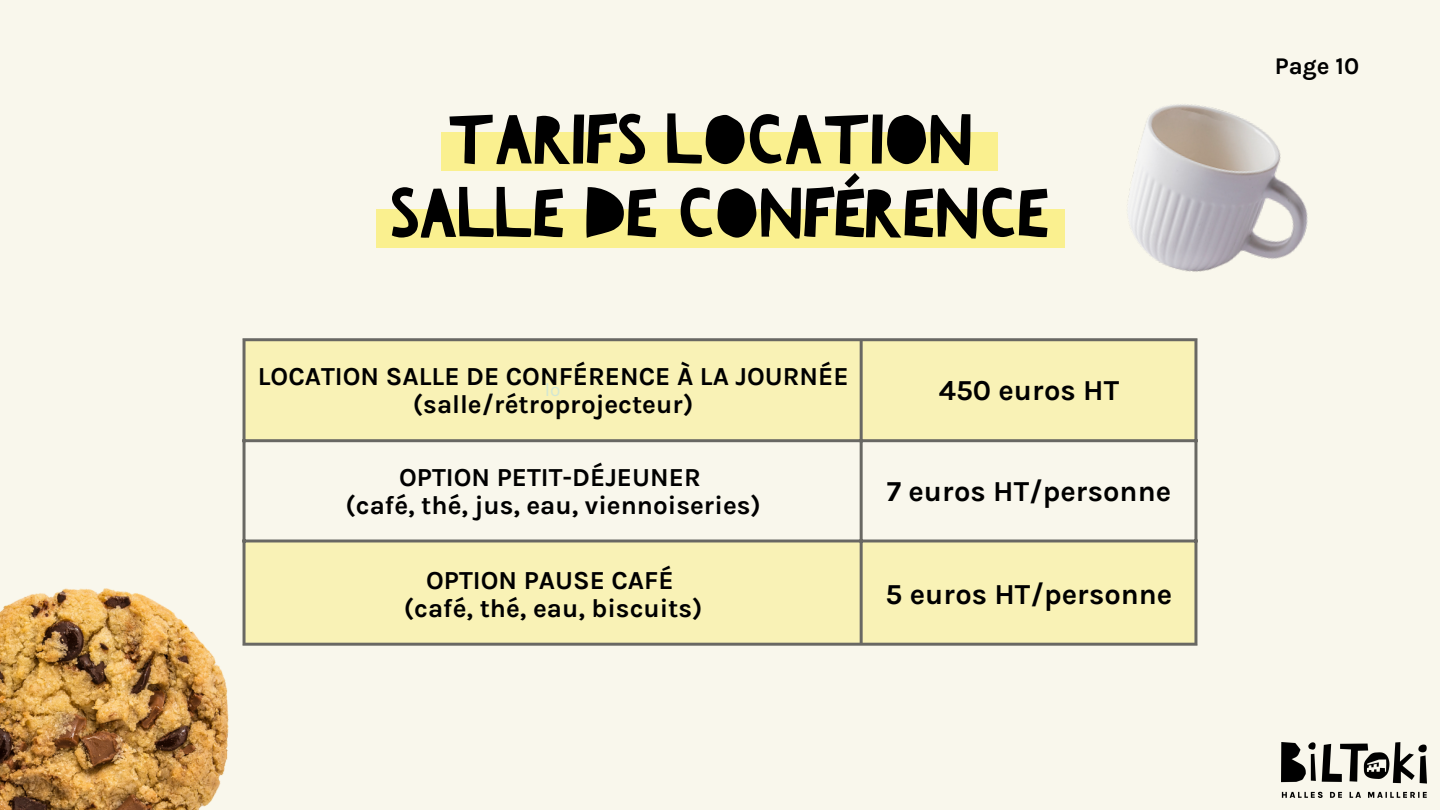
<style>
.page{position:relative;width:1440px;height:810px;background:#f9f7ec}
.page>*{position:absolute;margin:0;border:0;box-sizing:border-box;transform-origin:0 0}
.t1{font:700 71px "Incision";color:#000}
.t2{font:700 29px "Karla";color:#000}
.t3{font:700 26px "Karla";color:#000}
.t4{font:700 24px "Karla";color:#000}
.t5{font:19px "Karla";color:#b7dbc2}
</style>
<div class="page">
<svg style="left:246px;top:341px;width:948px;height:302px;fill:#f9f2b6"></svg>
<hr style="left:243px;top:341px;width:3px;height:302px;background:#000">
<hr style="left:860px;top:341px;width:3px;height:302px;background:#000">
<hr style="left:1194px;top:341px;width:3px;height:302px;background:#000">
<hr style="left:243px;top:338px;width:954px;height:3px;background:#000">
<hr style="left:243px;top:439px;width:954px;height:3px;background:#000">
<hr style="left:243px;top:539px;width:954px;height:3px;background:#000">
<hr style="left:243px;top:643px;width:954px;height:3px;background:#000">
<div style="left:376px;top:209px;width:688px;height:39px;background:#faf08f"></div>
<img style="left:1127px;top:104px;width:181px;height:168px">
<img style="left:1282px;top:743px;width:144px;height:54px">
<div style="left:442px;top:132px;width:556px;height:39px;background:#faf08f"></div>
<img style="left:0;top:492px;width:299px;height:318px">
<p class="t1" style="left:447px;top:96px;width:527px">TARIFS LOCATION</p>
<p class="t1" style="left:391px;top:169px;width:660px">SALLE DE CONFÉRENCE</p>
<p class="t3" style="left:258px;top:361px;width:592px">LOCATION SALLE DE CONFÉRENCE À LA JOURNÉE</p>
<p class="t3" style="left:413px;top:389px;width:282px">(salle/rétroprojecteur)</p>
<p class="t5" style="left:545px;top:379px;width:17px">lo</p>
<p class="t3" style="left:399px;top:462px;width:303px">OPTION PETIT-DÉJEUNER</p>
<p class="t3" style="left:346px;top:491px;width:417px">(café, thé, jus, eau, viennoiseries)</p>
<p class="t3" style="left:426px;top:565px;width:249px">OPTION PAUSE CAFÉ</p>
<p class="t3" style="left:404px;top:594px;width:300px">(café, thé, eau, biscuits)</p>
<p class="t2" style="left:939px;top:373px;width:182px">450 euros HT</p>
<p class="t2" style="left:887px;top:474px;width:286px">7 euros HT/personne</p>
<p class="t2" style="left:886px;top:577px;width:288px">5 euros HT/personne</p>
<p class="t4" style="left:1275px;top:52px;width:86px">Page 10</p>
</div>
